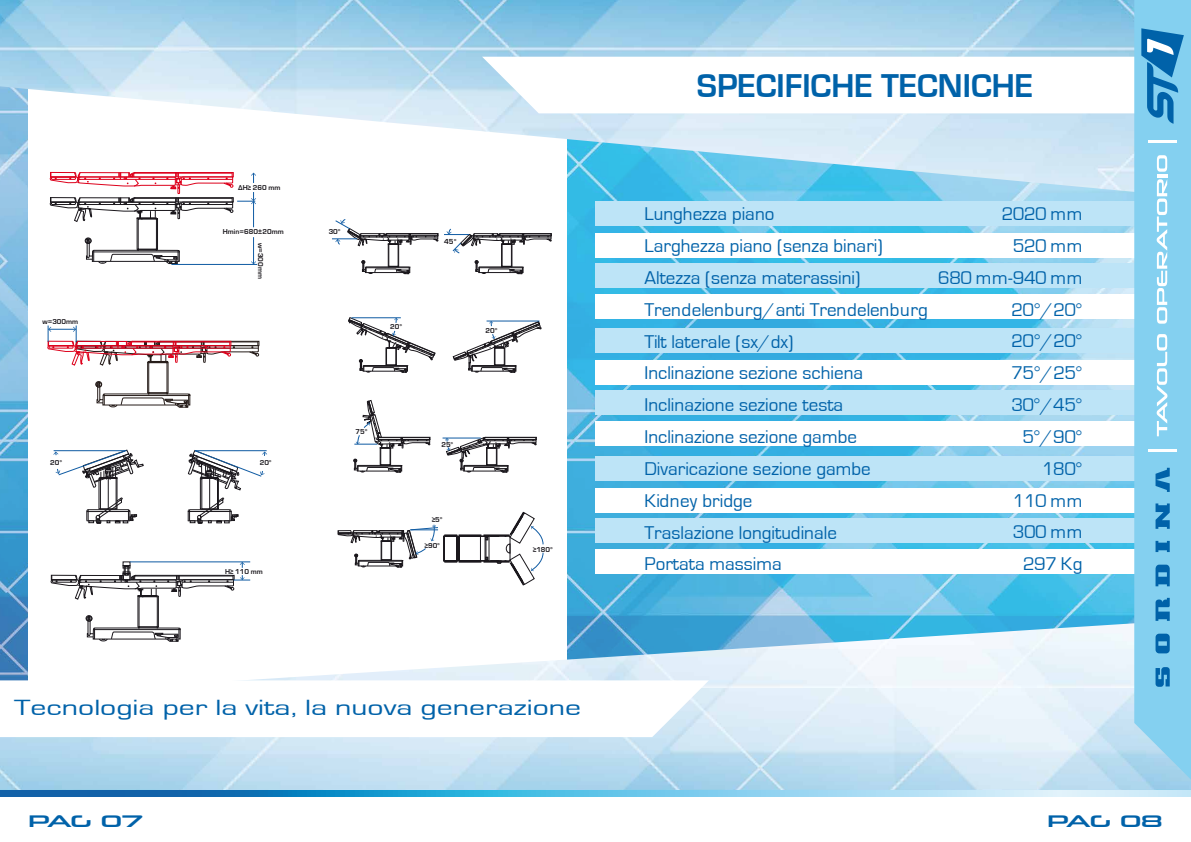
<style>
.page{position:relative;width:1191px;height:842px;background:#fff}
.page>*{position:absolute;margin:0;border:0;box-sizing:border-box;transform-origin:0 0}
.t1{font:700 34px "Eurostile";color:#0062a9}
.t2{font:22.7px "Eurostile";color:#0062a9;scale:1.4 1}
.t3{font:19px/31.8px "Eurostile";color:#0062a9}
.t4{font:19px/31.8px "Eurostile";letter-spacing:-.03em;color:#0062a9;text-align:right}
.t5{font:17px "Neuropolitical Rg";letter-spacing:-.045em;color:#0062a9;scale:1.4 1}
.t6{font:700 7.5px "Eurostile";color:#1a171c}
.t7{font:700 7.4px "Eurostile";color:#1a171c}
</style>
<div class="page">
<img style="left:0;top:197px;width:1134px;height:423px">
<div style="left:28px;top:0;width:539px;height:794px;background:#fff"></div>
<img style="left:0;top:620px;width:1191px;height:171px">
<img style="left:0;top:0;width:1134px;height:197px">
<div style="left:388px;top:244px;width:11px;height:23px;border:1px solid #1a171c"></div>
<svg style="left:361px;top:260px;width:49px;height:14px"></svg>
<div style="left:501px;top:244px;width:11px;height:23px;border:1px solid #1a171c"></div>
<svg style="left:475px;top:260px;width:48px;height:14px"></svg>
<div style="left:147px;top:362px;width:21px;height:31px;border:1px solid #251c19"></div>
<div style="left:95px;top:381px;width:7px;height:6px;border:1px solid #251c19;border-radius:50%"></div>
<svg style="left:96px;top:382px;width:94px;height:26px"></svg>
<svg style="left:47px;top:325px;width:212px;height:43px"></svg>
<div style="left:137px;top:218px;width:21px;height:32px;border:1px solid #1a171c"></div>
<svg style="left:85px;top:238px;width:95px;height:26px"></svg>
<hr style="left:171px;top:264px;width:86px;height:1px;background:#0f5ba3">
<div style="left:138px;top:596px;width:21px;height:31px;border:1px solid #1a171c"></div>
<svg style="left:86px;top:615px;width:95px;height:27px"></svg>
<div style="left:99px;top:478px;width:18px;height:31px;border:1px solid #1a171c"></div>
<div style="left:100px;top:477px;width:16px;height:32px;border:1px solid #1a171c"></div>
<hr style="left:108px;top:478px;width:1px;height:31px;background:#1a171c">
<svg style="left:86px;top:497px;width:51px;height:26px"></svg>
<svg style="left:53px;top:450px;width:91px;height:38px"></svg>
<div style="left:200px;top:478px;width:19px;height:31px;border:1px solid #1a171c"></div>
<div style="left:202px;top:477px;width:16px;height:32px;border:1px solid #1a171c"></div>
<hr style="left:209px;top:478px;width:1px;height:31px;background:#1a171c">
<svg style="left:188px;top:497px;width:50px;height:26px"></svg>
<svg style="left:188px;top:450px;width:79px;height:40px"></svg>
<div style="left:380px;top:448px;width:11px;height:17px;border:1px solid #1a171c"></div>
<svg style="left:353px;top:459px;width:49px;height:14px"></svg>
<svg style="left:49px;top:168px;width:207px;height:59px"></svg>
<svg style="left:251px;top:237px;width:5px;height:27px"></svg>
<svg style="left:50px;top:562px;width:200px;height:39px"></svg>
<svg style="left:332px;top:219px;width:106px;height:28px"></svg>
<svg style="left:444px;top:228px;width:108px;height:26px"></svg>
<svg style="left:348px;top:317px;width:87px;height:56px"></svg>
<svg style="left:453px;top:321px;width:88px;height:52px"></svg>
<svg style="left:445px;top:437px;width:92px;height:36px"></svg>
<svg style="left:354px;top:400px;width:76px;height:49px"></svg>
<hr style="left:442px;top:438px;width:39px;height:1px;background:#0f5ba3">
<svg style="left:444px;top:512px;width:99px;height:73px"></svg>
<svg style="left:337px;top:524px;width:101px;height:44px"></svg>
<svg style="left:0;top:680px;width:709px;height:57px"></svg>
<div style="left:595px;top:201px;width:596px;height:25px;background:#bde4f7"></div>
<div style="left:595px;top:233px;width:596px;height:25px;background:#fff"></div>
<div style="left:595px;top:263px;width:596px;height:25px;background:#bde4f7"></div>
<div style="left:595px;top:294px;width:596px;height:25px;background:#fff"></div>
<div style="left:595px;top:329px;width:596px;height:24px;background:#bde4f7"></div>
<div style="left:595px;top:361px;width:596px;height:24px;background:#fff"></div>
<div style="left:595px;top:391px;width:596px;height:24px;background:#bde4f7"></div>
<div style="left:595px;top:422px;width:596px;height:24px;background:#fff"></div>
<div style="left:595px;top:456px;width:596px;height:25px;background:#bde4f7"></div>
<div style="left:595px;top:488px;width:596px;height:25px;background:#fff"></div>
<div style="left:595px;top:518px;width:596px;height:25px;background:#bde4f7"></div>
<div style="left:595px;top:549px;width:596px;height:25px;background:#fff"></div>
<svg style="left:0;top:791px;width:1191px;height:6px;background:#63b2da"></svg>
<div style="left:1134px;top:0;width:57px;height:780px;background:#84d0f0"></div>
<svg style="left:1155px;top:634px;width:14px;height:19px"></svg>
<svg style="left:1155px;top:565px;width:14px;height:21px"></svg>
<svg style="left:1155px;top:468px;width:14px;height:24px"></svg>
<svg style="left:1155px;top:541px;width:14px;height:11px"></svg>
<svg style="left:1155px;top:503px;width:14px;height:26px"></svg>
<svg style="left:1155px;top:667px;width:14px;height:20px"></svg>
<svg style="left:1155px;top:598px;width:14px;height:23px"></svg>
<hr style="left:1148px;top:449px;width:28px;height:3px;background:#fff">
<hr style="left:1148px;top:140px;width:28px;height:3px;background:#fff">
<svg style="left:1156px;top:334px;width:11px;height:102px"></svg>
<svg style="left:1156px;top:155px;width:11px;height:169px"></svg>
<svg style="left:482px;top:28px;width:709px;height:96px"></svg>
<p class="t7" style="left:238px;top:183px;width:44px">∆H≥ 260 mm</p>
<p class="t7" style="left:223px;top:228px;width:62px">Hmin=680±20mm</p>
<p class="t7" style="left:43px;top:317px;width:37px">w=300mm</p>
<p class="t7" style="left:264px;top:243px;width:37px;rotate:90deg">w=300mm</p>
<p class="t7" style="left:50px;top:458px;width:13px">20°</p>
<p class="t7" style="left:260px;top:459px;width:13px">20°</p>
<p class="t7" style="left:225px;top:567px;width:39px">H≥ 110 mm</p>
<p class="t7" style="left:329px;top:227px;width:13px">30°</p>
<p class="t7" style="left:390px;top:323px;width:13px">20°</p>
<p class="t6" style="left:444px;top:237px;width:14px">45°</p>
<p class="t7" style="left:485px;top:326px;width:13px">20°</p>
<p class="t7" style="left:355px;top:428px;width:13px">75°</p>
<p class="t7" style="left:441px;top:440px;width:13px">25°</p>
<p class="t7" style="left:432px;top:516px;width:12px">≥5°</p>
<p class="t7" style="left:425px;top:541px;width:17px">≥90°</p>
<p class="t7" style="left:533px;top:545px;width:21px">≥180°</p>
<p class="t2" style="left:14px;top:696px;width:406px">Tecnologia per la vita, la nuova generazione</p>
<h1 class="t1" style="left:697px;top:67px;width:338px">SPECIFICHE TECNICHE</h1>
<p class="t3" style="left:644px;top:198px;width:285px">Lunghezza piano<br>Larghezza piano (senza binari)<br>Altezza (senza materassini)<br>Trendelenburg/anti Trendelenburg<br>Tilt laterale (sx/dx)<br>Inclinazione sezione schiena<br>Inclinazione sezione testa<br>Inclinazione sezione gambe<br>Divaricazione sezione gambe<br>Kidney bridge<br>Traslazione longitudinale<br>Portata massima</p>
<p class="t4" style="left:938px;top:198px;width:146px">2020 mm<br>520 mm<br>680 mm-940 mm<br>20°/20°<br>20°/20°<br>75°/25°<br>30°/45°<br>5°/90°<br>180°<br>110 mm<br>300 mm<br>297 Kg</p>
<p class="t5" style="left:28px;top:811px;width:84px">PAG 07</p>
<p class="t5" style="left:1047px;top:811px;width:84px">PAG 08</p>
</div>
